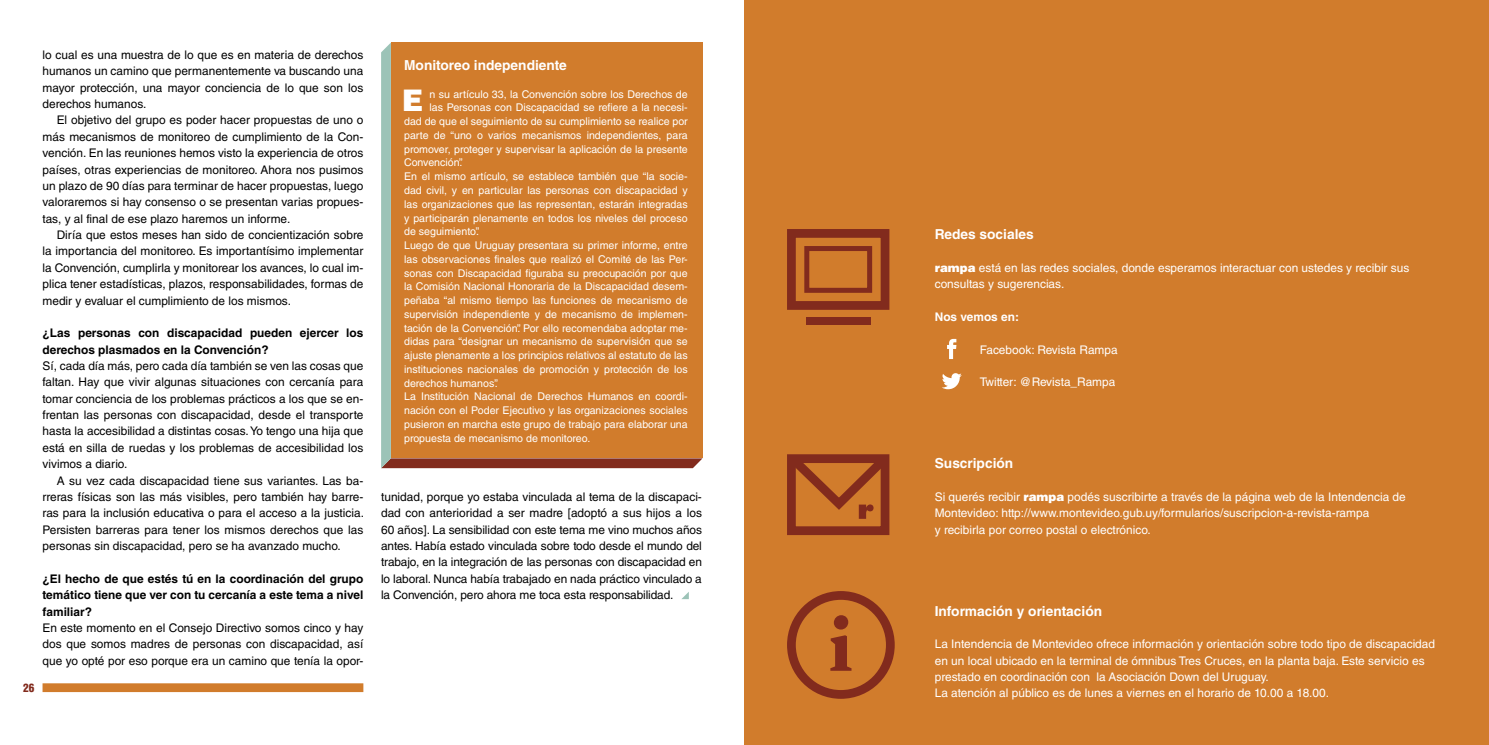
<style>
.page{position:relative;width:1489px;height:745px;background:#fff}
.page>*{position:absolute;margin:0;border:0;box-sizing:border-box;transform-origin:0 0}
.t1{font:900 29.75px "Helvetica LT Std";color:#fff}
.t2{font:700 13.75px "Helvetica LT Std";color:#fff}
.t3{font:11.88px/16.4px "Helvetica LT Std";color:#000;text-align:justify}
.t4{font:11.88px/16.4px "Helvetica LT Std";color:#fff}
.t5{font:700 11.88px/16.4px "Helvetica LT Std";color:#000}
.t6{font:700 11.88px "Helvetica LT Std";color:#fff}
.t7{font:900 condensed 11.25px "Helvetica LT Std";color:#822b1d}
.t8{font:10.62px "Helvetica LT Std";color:#fff}
.s1{font-weight:900}
</style>
<div class="page">
<div style="left:744px;top:0;width:744px;height:744px;background:#d17c2c"></div>
<div style="left:787px;top:590px;width:107px;height:108px;border:9px solid #822b1d;border-radius:50%"></div>
<svg style="left:830px;top:615px;width:21px;height:55px"></svg>
<div style="left:787px;top:229px;width:102px;height:80px;border:9px solid #822b1d"></div>
<div style="left:804px;top:246px;width:68px;height:46px;border:5px solid #822b1d"></div>
<div style="left:806px;top:316px;width:64px;height:8px;background:#822b1d"></div>
<div style="left:787px;top:454px;width:102px;height:80px;border:9px solid #822b1d"></div>
<svg style="left:787px;top:454px;width:103px;height:64px"></svg>
<svg style="left:942px;top:373px;width:19px;height:16px"></svg>
<svg style="left:947px;top:338px;width:9px;height:21px"></svg>
<div style="left:43px;top:682px;width:320px;height:9px;background:#d17c2c"></div>
<svg style="left:381px;top:43px;width:321px;height:425px;background:#95877a"></svg>
<div style="left:391px;top:43px;width:311px;height:415px;background:#d17c2c"></div>
<svg style="left:682px;top:592px;width:6px;height:6px"></svg>
<p class="t7" style="left:23px;top:679px;width:13px">26</p>
<p class="t3" style="left:43px;top:46px;width:322px">lo cual es una muestra de lo que es en materia de derechos humanos un camino que permanentemente va buscando una mayor protección, una mayor conciencia de lo que son los derechos humanos.</p>
<p class="t3" style="left:43px;top:112px;width:322px;text-indent:14px">El objetivo del grupo es poder hacer propuestas de uno o más mecanismos de monitoreo de cumplimiento de la Con&shy;vención. En las reuniones hemos visto la experiencia de otros países, otras experiencias de monitoreo. Ahora nos pusimos un plazo de 90 días para terminar de hacer propuestas, luego valoraremos si hay consenso o se presentan varias propues&shy;tas, y al final de ese plazo haremos un informe.</p>
<p class="t3" style="left:43px;top:226px;width:322px;text-indent:14px">Diría que estos meses han sido de concientización sobre la importancia del monitoreo. Es importantísimo implementar la Convención, cumplirla y monitorear los avances, lo cual im&shy;plica tener estadísticas, plazos, responsabilidades, formas de medir y evaluar el cumplimiento de los mismos.</p>
<p class="t5" style="left:43px;top:324px;width:322px">¿Las personas con discapacidad pueden ejercer los derechos plasmados en la Convención?</p>
<p class="t3" style="left:43px;top:357px;width:322px">Sí, cada día más, pero cada día también se ven las cosas que faltan. Hay que vivir algunas situaciones con cercanía para tomar conciencia de los problemas prácticos a los que se en&shy;frentan las personas con discapacidad, desde el transporte hasta la accesibilidad a distintas cosas. Yo tengo una hija que está en silla de ruedas y los problemas de accesibilidad los vivimos a diario.</p>
<p class="t3" style="left:43px;top:472px;width:323px;text-indent:14px">A su vez cada discapacidad tiene sus variantes. Las ba&shy;rreras físicas son las más visibles, pero también hay barre&shy;ras para la inclusión educativa o para el acceso a la justicia.<br>Persisten barreras para tener los mismos derechos que las personas sin discapacidad, pero se ha avanzado mucho.</p>
<p class="t5" style="left:43px;top:570px;width:322px;text-align:justify">¿El hecho de que estés tú en la coordinación del grupo temático tiene que ver con tu cercanía a este tema a nivel familiar?</p>
<p class="t3" style="left:43px;top:619px;width:322px">En este momento en el Consejo Directivo somos cinco y hay dos que somos madres de personas con discapacidad, así que yo opté por eso porque era un camino que tenía la opor-</p>
<p class="t2" style="left:404px;top:57px;width:164px">Monitoreo independiente</p>
<h1 class="t1" style="left:402px;top:81px;width:23px">E</h1>
<p class="t8" style="left:429px;top:88px;width:260px">n su artículo 33, la Convención sobre los Derechos de</p>
<p class="t8" style="left:429px;top:101px;width:260px">las Personas con Discapacidad se refiere a la necesi-</p>
<p class="t8" style="left:404px;top:115px;width:285px">dad de que el seguimiento de su cumplimiento se realice por</p>
<p class="t8" style="left:404px;top:129px;width:285px">parte de “uno o varios mecanismos independientes, para</p>
<p class="t8" style="left:404px;top:143px;width:285px">promover, proteger y supervisar la aplicación de la presente</p>
<p class="t8" style="left:404px;top:156px;width:60px">Convención”.</p>
<p class="t8" style="left:404px;top:170px;width:285px">En el mismo artículo, se establece también que “la socie-</p>
<p class="t8" style="left:404px;top:184px;width:285px">dad civil, y en particular las personas con discapacidad y</p>
<p class="t8" style="left:404px;top:198px;width:285px">las organizaciones que las representan, estarán integradas</p>
<p class="t8" style="left:404px;top:211px;width:285px">y participarán plenamente en todos los niveles del proceso</p>
<p class="t8" style="left:404px;top:225px;width:77px">de seguimiento”.</p>
<p class="t8" style="left:404px;top:239px;width:285px">Luego de que Uruguay presentara su primer informe, entre</p>
<p class="t8" style="left:404px;top:253px;width:285px">las observaciones finales que realizó el Comité de las Per-</p>
<p class="t8" style="left:404px;top:266px;width:285px">sonas con Discapacidad figuraba su preocupación por que</p>
<p class="t8" style="left:404px;top:280px;width:285px">la Comisión Nacional Honoraria de la Discapacidad desem-</p>
<p class="t8" style="left:404px;top:294px;width:285px">peñaba “al mismo tiempo las funciones de mecanismo de</p>
<p class="t8" style="left:404px;top:308px;width:285px">supervisión independiente y de mecanismo de implemen-</p>
<p class="t8" style="left:404px;top:321px;width:285px">tación de la Convención”. Por ello recomendaba adoptar me-</p>
<p class="t8" style="left:404px;top:335px;width:285px">didas para “designar un mecanismo de supervisión que se</p>
<p class="t8" style="left:404px;top:349px;width:285px">ajuste plenamente a los principios relativos al estatuto de las</p>
<p class="t8" style="left:404px;top:363px;width:285px">instituciones nacionales de promoción y protección de los</p>
<p class="t8" style="left:404px;top:376px;width:95px">derechos humanos”.</p>
<p class="t8" style="left:404px;top:390px;width:285px">La Institución Nacional de Derechos Humanos en coordi-</p>
<p class="t8" style="left:404px;top:404px;width:285px">nación con el Poder Ejecutivo y las organizaciones sociales</p>
<p class="t8" style="left:404px;top:418px;width:285px">pusieron en marcha este grupo de trabajo para elaborar una</p>
<p class="t8" style="left:404px;top:431px;width:188px">propuesta de mecanismo de monitoreo.</p>
<p class="t3" style="left:381px;top:488px;width:322px">tunidad, porque yo estaba vinculada al tema de la discapaci&shy;dad con anterioridad a ser madre [adoptó a sus hijos a los 60 años]. La sensibilidad con este tema me vino muchos años antes. Había estado vinculada sobre todo desde el mundo del trabajo, en la integración de las personas con discapacidad en lo laboral. Nunca había trabajado en nada práctico vinculado a la Convención, pero ahora me toca esta responsabilidad.</p>
<p class="t2" style="left:934px;top:225px;width:101px">Redes sociales</p>
<p class="t4" style="left:934px;top:259px;width:476px"><span class="s1">rampa</span> está en las redes sociales, donde esperamos interactuar con ustedes y recibir sus consultas y sugerencias.</p>
<p class="t6" style="left:934px;top:309px;width:86px">Nos vemos en:</p>
<p class="t4" style="left:979px;top:341px;width:139px">Facebook: Revista Rampa</p>
<p class="t4" style="left:979px;top:374px;width:137px">Twitter: @Revista_Rampa</p>
<p class="t2" style="left:934px;top:454px;width:80px">Suscripción</p>
<p class="t4" style="left:934px;top:488px;width:472px">Si querés recibir <span class="s1">rampa</span> podés suscribirte a través de la página web de la Intendencia de<br>Montevideo: http://www.montevideo.gub.uy/formularios/suscripcion-a-revista-rampa<br>y recibirla por correo postal o electrónico.</p>
<p class="t2" style="left:934px;top:602px;width:169px">Información y orientación</p>
<p class="t4" style="left:934px;top:635px;width:502px">La Intendencia de Montevideo ofrece información y orientación sobre todo tipo de discapacidad en un local ubicado en la terminal de ómnibus Tres Cruces, en la planta baja. Este servicio es prestado en coordinación con la Asociación Down del Uruguay.<br>La atención al público es de lunes a viernes en el horario de 10.00 a 18.00.</p>
</div>
